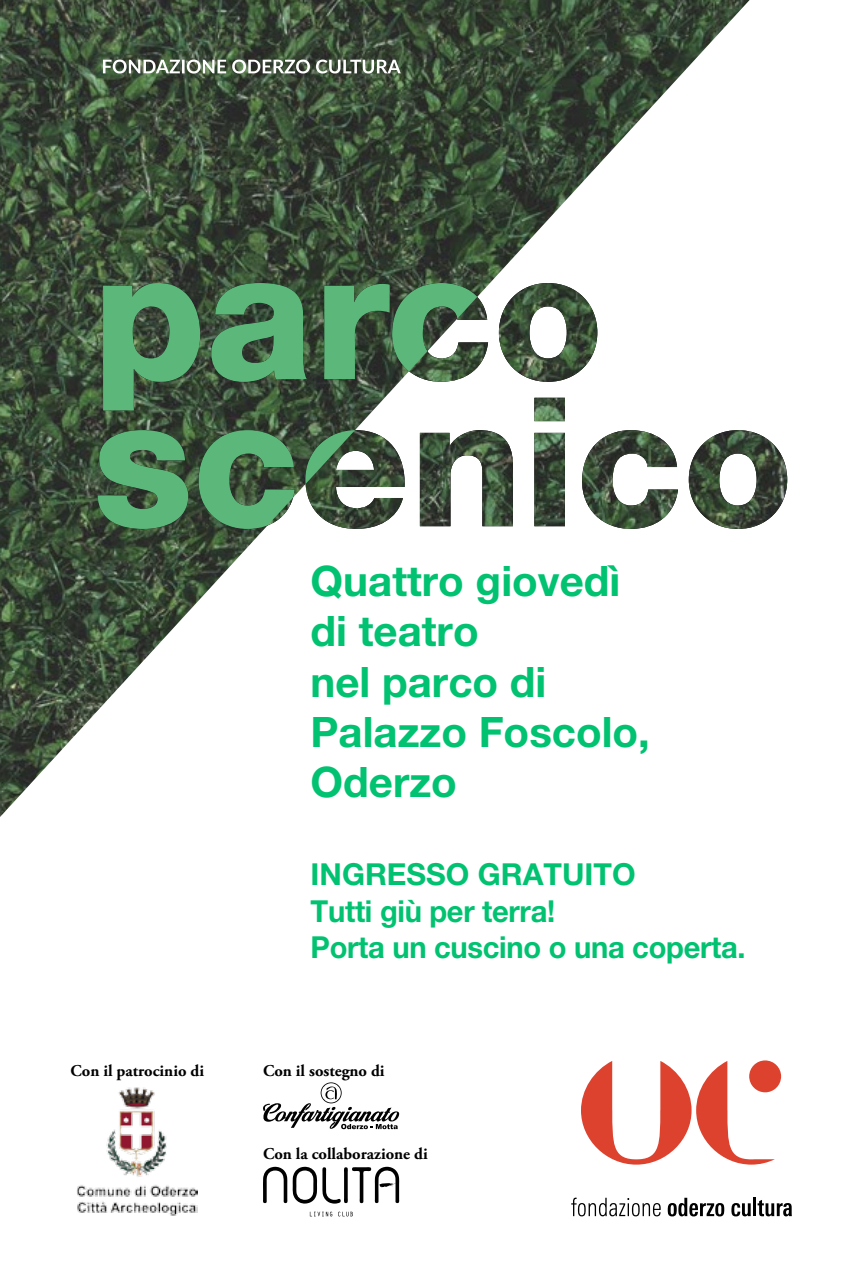
<style>
.page{position:relative;width:851px;height:1276px;background:#fff}
.page>*{position:absolute;margin:0;border:0;box-sizing:border-box;transform-origin:0 0}
.t1{font:700 42px/50.4px "Helvetica Neue LT Pro";color:#00c270}
.t2{font:700 30.3px/36.3px "Helvetica Neue LT Pro";letter-spacing:-.01em;color:#00c270}
.t3{font:700 16.5px "Adobe Garamond Pro";color:#000}
</style>
<div class="page">
<img style="left:0;top:0;width:749px;height:817px">
<img style="left:749px;top:431px;width:38px;height:97px">
<svg style="left:310px;top:1211px;width:43px;height:6px"></svg>
<svg style="left:263px;top:1166px;width:136px;height:38px"></svg>
<img style="left:77px;top:1087px;width:121px;height:129px">
<svg style="left:263px;top:1082px;width:136px;height:47px"></svg>
<div style="left:749px;top:1060px;width:32px;height:32px;background:#dd422f;border-radius:50%"></div>
<svg style="left:581px;top:1061px;width:193px;height:103px"></svg>
<svg style="left:571px;top:1197px;width:89px;height:19px"></svg>
<svg style="left:667px;top:1197px;width:57px;height:19px"></svg>
<svg style="left:731px;top:1203px;width:19px;height:13px"></svg>
<hr style="left:753px;top:1197px;width:3px;height:19px;background:#000">
<svg style="left:757px;top:1200px;width:34px;height:16px"></svg>
<svg style="left:103px;top:60px;width:298px;height:14px"></svg>
<svg style="left:98px;top:283px;width:651px;height:246px"></svg>
<h1 class="t1" style="left:310px;top:554px;width:341px">Quattro giovedì di teatro<br>nel parco di<br>Palazzo Foscolo,<br>Oderzo</h1>
<p class="t2" style="left:310px;top:855px;width:436px">INGRESSO GRATUITO<br>Tutti giù per terra!<br>Porta un cuscino o una coperta.</p>
<p class="t3" style="left:70px;top:1061px;width:135px">Con il patrocinio di</p>
<p class="t3" style="left:263px;top:1061px;width:123px">Con il sostegno di</p>
<p class="t3" style="left:263px;top:1144px;width:166px">Con la collaborazione di</p>
</div>
